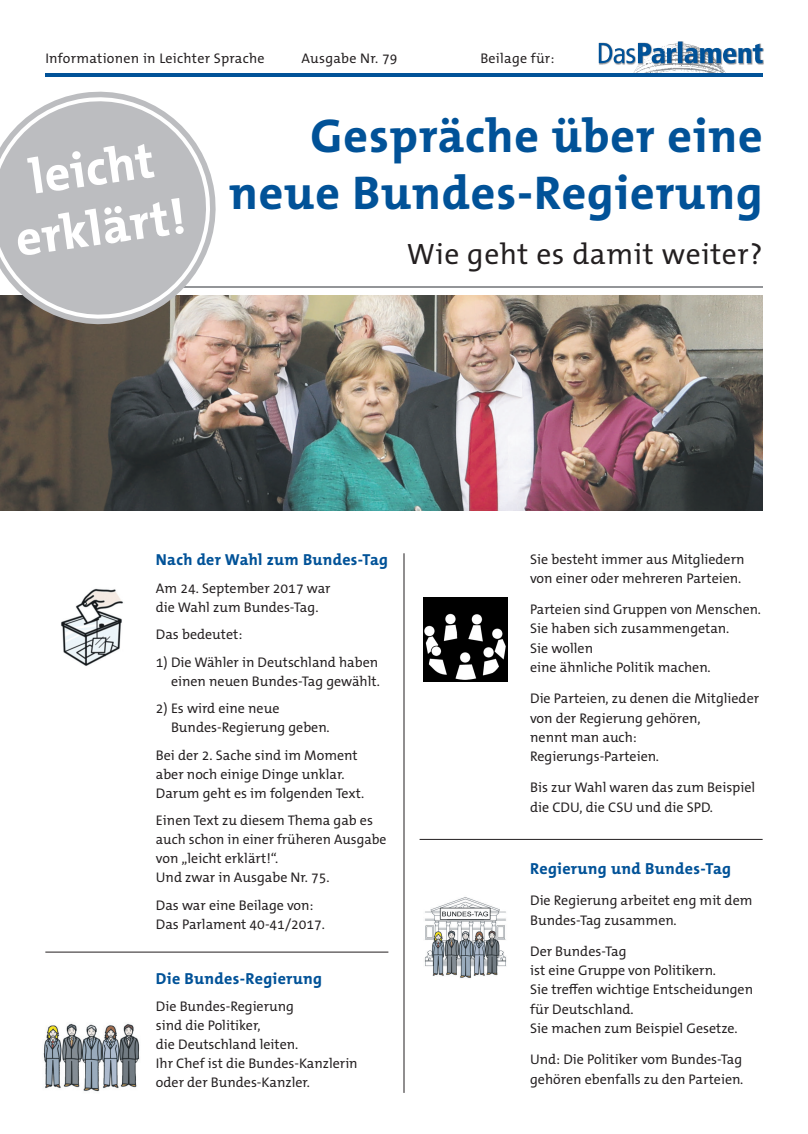
<style>
.page{position:relative;width:808px;height:1134px;background:#fff}
.page>*{position:absolute;margin:0;border:0;box-sizing:border-box;transform-origin:0 0}
.t1{font:700 49.7px/59.6px "The Mix Office";color:#fff;text-align:center}
.t2{font:700 47.7px/57.2px "The Mix Office";letter-spacing:.02em;color:#015298;text-align:right}
.t3{font:29.6px "The Mix Office";letter-spacing:.02em;color:#231f20}
.t4{font:700 16px "The Mix Office";letter-spacing:.02em;color:#015298}
.t5{font:14px/19.3px "The Mix Office";color:#231f20}
.t6{font:14px "The Mix Office";letter-spacing:.02em;color:#231f20}
</style>
<div class="page">
<svg style="left:599px;top:42px;width:164px;height:32px"></svg>
<hr style="left:45px;top:74px;width:718px;height:3px;background:#015298">
<hr style="left:45px;top:287px;width:718px;height:1px;background:#939598">
<hr style="left:404px;top:553px;width:1px;height:540px;background:#231f20">
<img style="left:0;top:296px;width:763px;height:214px">
<img style="left:61px;top:588px;width:62px;height:78px">
<img style="left:43px;top:1023px;width:97px;height:69px">
<img style="left:424px;top:598px;width:83px;height:83px">
<img style="left:424px;top:897px;width:82px;height:81px">
<hr style="left:45px;top:952px;width:343px;height:1px;background:#231f20">
<hr style="left:420px;top:839px;width:343px;height:1px;background:#231f20">
<svg style="left:0;top:91px;width:223px;height:241px"></svg>
<svg style="left:0;top:92px;width:215px;height:232px"></svg>
<p class="t6" style="left:45px;top:49px;width:221px">Informationen in Leichter Sprache</p>
<p class="t6" style="left:301px;top:49px;width:98px">Ausgabe Nr. 79</p>
<p class="t6" style="left:480px;top:49px;width:76px">Beilage für:</p>
<h1 class="t1" style="left:3px;top:151px;width:173px;rotate:-8deg">leicht erklärt!</h1>
<h2 class="t2" style="left:229px;top:107px;width:535px">Gespräche über eine neue Bundes-Regierung</h2>
<h3 class="t3" style="left:407px;top:235px;width:357px">Wie geht es damit weiter?</h3>
<p class="t4" style="left:156px;top:549px;width:234px">Nach der Wahl zum Bundes-Tag</p>
<p class="t5" style="left:156px;top:578px;width:176px;line-height:19px">Am 24. September 2017 war die Wahl zum Bundes-Tag.</p>
<p class="t5" style="left:156px;top:625px;width:88px">Das bedeutet:</p>
<p class="t5" style="left:156px;top:652px;width:226px;line-height:19px;text-align:right">1) Die Wähler in Deutschland haben einen neuen Bundes-Tag gewählt.</p>
<p class="t5" style="left:171px;top:699px;width:160px;line-height:19px;text-indent:-15px">2) Es wird eine neue<br>Bundes-Regierung geben.</p>
<p class="t5" style="left:156px;top:745px;width:210px;line-height:19px">Bei der 2. Sache sind im Moment aber noch einige Dinge unklar.<br>Darum geht es im folgenden Text.</p>
<p class="t5" style="left:156px;top:811px;width:232px;line-height:19px">Einen Text zu diesem Thema gab es auch schon in einer früheren Ausgabe von „leicht erklärt!“.<br>Und zwar in Ausgabe Nr. 75.</p>
<p class="t5" style="left:156px;top:895px;width:171px;line-height:19px">Das war eine Beilage von:<br>Das Parlament 40-41/2017.</p>
<p class="t4" style="left:156px;top:968px;width:168px">Die Bundes-Regierung</p>
<p class="t5" style="left:156px;top:997px;width:203px;line-height:19px">Die Bundes-Regierung<br>sind die Politiker,<br>die Deutschland leiten.<br>Ihr Chef ist die Bundes-Kanzlerin oder der Bundes-Kanzler.</p>
<p class="t5" style="left:530px;top:549px;width:216px">Sie besteht immer aus Mitgliedern von einer oder mehreren Parteien.</p>
<p class="t5" style="left:530px;top:600px;width:232px">Parteien sind Gruppen von Menschen.<br>Sie haben sich zusammengetan.<br>Sie wollen<br>eine ähnliche Politik machen.</p>
<p class="t5" style="left:530px;top:689px;width:230px">Die Parteien, zu denen die Mitglieder von der Regierung gehören,<br>nennt man auch:<br>Regierungs-Parteien.</p>
<p class="t5" style="left:530px;top:778px;width:227px">Bis zur Wahl waren das zum Beispiel die CDU, die CSU und die SPD.</p>
<p class="t4" style="left:530px;top:858px;width:202px">Regierung und Bundes-Tag</p>
<p class="t5" style="left:530px;top:891px;width:224px">Die Regierung arbeitet eng mit dem<br>Bundes-Tag zusammen.</p>
<p class="t5" style="left:530px;top:941px;width:224px">Der Bundes-Tag<br>ist eine Gruppe von Politikern.<br>Sie treffen wichtige Entscheidungen für Deutschland.<br>Sie machen zum Beispiel Gesetze.</p>
<p class="t5" style="left:530px;top:1050px;width:215px">Und: Die Politiker vom Bundes-Tag gehören ebenfalls zu den Parteien.</p>
</div>
